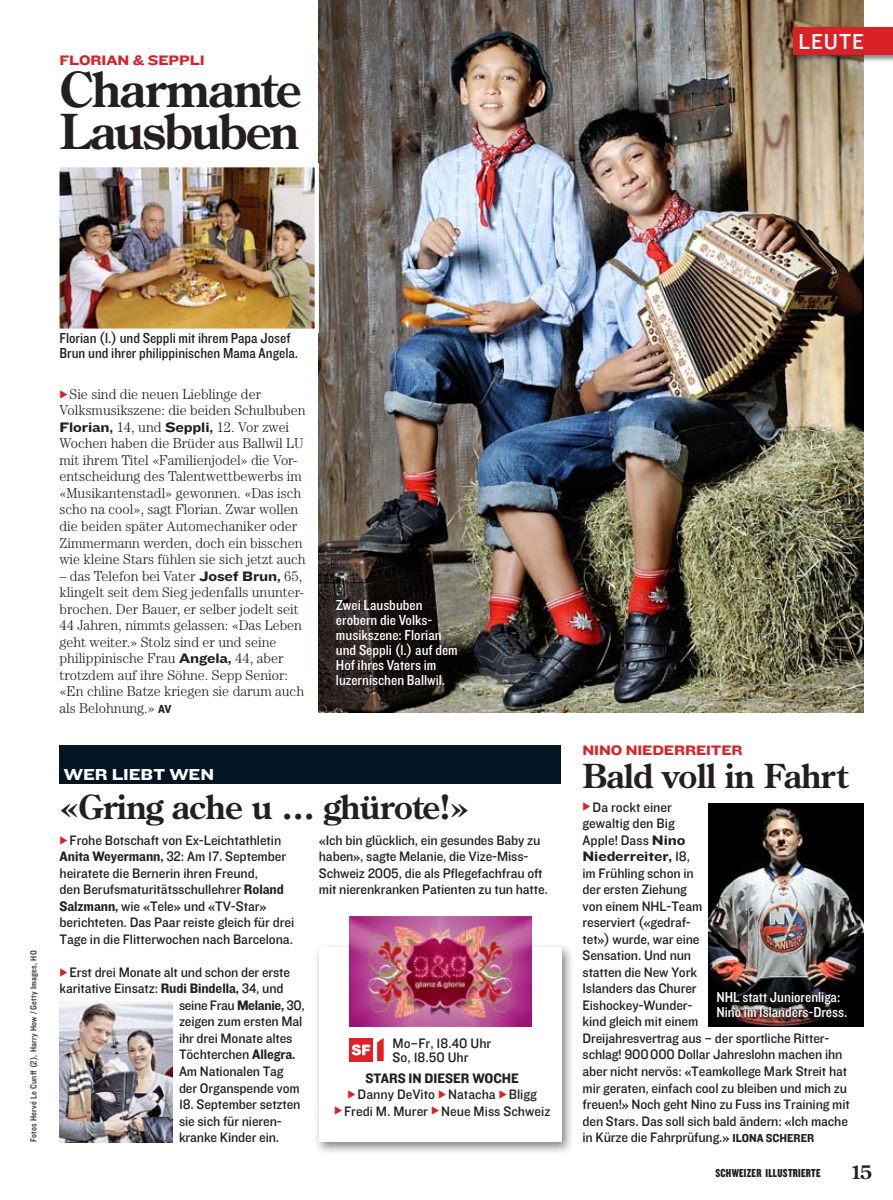
<style>
.page{position:relative;width:893px;height:1200px;background:#fff}
.page>*{position:absolute;margin:0;border:0;box-sizing:border-box;transform-origin:0 0}
.t1{font:700 48px/42px "Century Old Style Std";letter-spacing:-.035em;color:#231f20}
.t2{font:700 33px "Century Old Style Std";letter-spacing:-.02em;color:#231f20}
.t3{font:22.5px "Knockout HTF31 Junior Middlewt";letter-spacing:.045em;color:#fff}
.t4{font:700 18.75px "Century Old Style Std";color:#231f20}
.t5{font:16.5px "Knockout HTF53 Heviweight";letter-spacing:-.01em;color:#fff}
.t6{font:15px/15px "Knockout HTF30 Junior Welterwt";color:#fff}
.t7{font:15px/15px "Knockout HTF30 Junior Welterwt";color:#231f20}
.t8{font:14.25px/16.5px "Knockout HTF31 Junior Middlewt";letter-spacing:-.01em;color:#231f20}
.t9{font:300 14.25px/16.5px "Century Std";color:#231f20}
.t10{font:14.25px "Knockout HTF53 Heviweight";letter-spacing:-.01em;color:#da2128}
.t11{font:14.25px "Knockout HTF51 Middleweight";color:#231f20}
.t12{font:14.25px "Knockout HTF53 Heviweight";color:#231f20}
.t13{font:12px "Knockout HTF69 Full Liteweight";letter-spacing:.02em;color:#231f20}
.t14{font:9px "Knockout HTF30 Junior Welterwt";letter-spacing:.03em;color:#231f20}
.s1{color:#da2128}
.s2{font-family:"Knockout HTF53 Heviweight";font-weight:400}
.s3{font-family:"Knockout HTF51 Middleweight";font-weight:400;font-size:12px}
.s4{font-family:"Knockout HTF51 Middleweight"}
.s5{font-family:"Knockout HTF53 Heviweight"}
.s6{font-family:"Knockout HTF31 Junior Middlewt"}
.s7{font-family:"Knockout HTF51 Middleweight";font-size:12px}
</style>
<div class="page">
<div style="left:60px;top:745px;width:501px;height:38px;background:#011622"></div>
<div style="left:314px;top:941px;width:267px;height:221px;background:#231f20;opacity:.55"></div>
<div style="left:319px;top:947px;width:242px;height:194px;background:#fff"></div>
<img style="left:349px;top:916px;width:182px;height:110px">
<img style="left:708px;top:803px;width:155px;height:223px">
<img style="left:319px;top:0;width:544px;height:712px">
<img style="left:60px;top:168px;width:254px;height:160px">
<div style="left:55px;top:163px;width:264px;height:170px;border:4px solid #fff"></div>
<div style="left:791px;top:25px;width:102px;height:43px;background:#231f20;opacity:.55"></div>
<div style="left:794px;top:28px;width:99px;height:27px;background:#da2128"></div>
<svg style="left:377px;top:1038px;width:7px;height:22px"></svg>
<div style="left:349px;top:1037px;width:24px;height:24px;background:#e01f26"></div>
<svg style="left:352px;top:1044px;width:18px;height:11px"></svg>
<svg style="left:716px;top:990px;width:148px;height:37px;background:#221918"></svg>
<img style="left:60px;top:1001px;width:113px;height:140px">
<p class="t10" style="left:60px;top:52px;width:147px">Florian &amp; SEppli</p>
<h1 class="t1" style="left:60px;top:67px;width:244px">Charmante<br>Lausbuben</h1>
<h3 class="t3" style="left:798px;top:30px;width:67px">Leute</h3>
<p class="t14" style="left:29px;top:1141px;width:193px;rotate:-90deg">Fotos Hervé Le Cunff (2), Harry How / Getty Images, HO</p>
<p class="t7" style="left:60px;top:331px;width:240px">Florian (l.) und Seppli mit ihrem Papa Josef<br>Brun und ihrer philippinischen Mama Angela.</p>
<p class="t9" style="left:60px;top:385px;width:248px"><span class="s1">◆</span> Sie sind die neuen Lieblinge der Volksmusikszene: die beiden Schulbuben <span class="s2">Florian,</span> 14, und <span class="s2">Seppli,</span> 12. Vor zwei Wochen haben die Brüder aus Ballwil LU mit ihrem Titel «Familienjodel» die Vor&shy;entscheidung des Talentwettbewerbs im «Musikantenstadl» gewonnen. «Das isch scho na cool», sagt Florian. Zwar wollen die beiden später Automechaniker oder Zimmermann werden, doch ein bisschen wie kleine Stars fühlen sie sich jetzt auch</p>
<p class="t9" style="left:60px;top:567px;width:246px">– das Telefon bei Vater <span class="s2">Josef Brun,</span> 65, klingelt seit dem Sieg jedenfalls ununter&shy;brochen. Der Bauer, er selber jodelt seit 44 Jahren, nimmts gelassen: «Das Leben geht weiter.» Stolz sind er und seine philippinische Frau <span class="s2">Angela,</span> 44, aber trotzdem auf ihre Söhne. Sepp Senior: «En chline Batze kriegen sie darum auch als Belohnung.» <span class="s3">av</span></p>
<p class="t5" style="left:64px;top:765px;width:152px">wer liebt wen</p>
<p class="t6" style="left:336px;top:598px;width:123px">Zwei Lausbuben erobern die Volks&shy;musikszene: Florian und Seppli (l.) auf dem<br>Hof ihres Vaters im luzernischen Ballwil.</p>
<h2 class="t2" style="left:60px;top:785px;width:411px">«Gring ache u … ghürote!»</h2>
<p class="t8" style="left:319px;top:832px;width:230px">«Ich bin glücklich, ein gesundes Baby zu haben», sagte Melanie, die Vize-Miss-Schweiz 2005, die als Pflegefachfrau oft mit nierenkranken Patienten zu tun hatte.</p>
<p class="t8" style="left:60px;top:832px;width:236px"><span class="s1">◆</span> Frohe Botschaft von Ex-Leichtathletin <span class="s4">Anita Weyermann,</span> 32: Am 17. September heiratete die Bernerin ihren Freund,<br>den Berufsmaturitätsschullehrer <span class="s4">Roland Salzmann,</span> wie «Tele» und «TV-Star» berichteten. Das Paar reiste gleich für drei Tage in die Flitterwochen nach Barcelona.</p>
<p class="t8" style="left:60px;top:964px;width:232px"><span class="s1">◆</span> Erst drei Monate alt und schon der erste</p>
<p class="t8" style="left:60px;top:980px;width:226px">karitative Einsatz: <span class="s4">Rudi Bindella,</span> 34, und</p>
<p class="t8" style="left:179px;top:997px;width:127px">seine Frau <span class="s4">Melanie,</span> 30,</p>
<p class="t8" style="left:179px;top:1013px;width:125px">zeigen zum ersten Mal</p>
<p class="t8" style="left:179px;top:1030px;width:115px">ihr drei Monate altes</p>
<p class="t8" style="left:179px;top:1046px;width:118px">Töchterchen <span class="s4">Allegra.</span></p>
<p class="t8" style="left:179px;top:1063px;width:106px">Am Nationalen Tag</p>
<p class="t8" style="left:179px;top:1079px;width:122px">der Organspende vom</p>
<p class="t8" style="left:179px;top:1096px;width:123px">18. September setzten sie sich für nieren&shy;kranke Kinder ein.</p>
<p class="t8" style="left:393px;top:1036px;width:100px;line-height:13.5px">Mo–Fr, 18.40 Uhr<br>So, 18.50 Uhr</p>
<p class="t11" style="left:365px;top:1069px;width:25px">Stars</p>
<p class="t11" style="left:409px;top:1069px;width:112px">in dieser Woche</p>
<p class="t8" style="left:348px;top:1086px;width:191px"><span class="s1">◆</span> Danny DeVito <span class="s1">◆</span> Natacha <span class="s1">◆</span> Bligg</p>
<p class="t8" style="left:334px;top:1102px;width:218px"><span class="s1">◆</span> Fredi M. Murer <span class="s1">◆</span> Neue Miss Schweiz</p>
<p class="t10" style="left:583px;top:742px;width:162px">nino niederreiter</p>
<h2 class="t2" style="left:583px;top:754px;width:267px">Bald voll in Fahrt</h2>
<p class="t8" style="left:583px;top:799px;width:104px"><span class="s1">◆</span> Da rockt einer gewaltig den Big<br>Apple! Dass <span class="s5">Nino</span></p>
<p class="t12" style="left:583px;top:848px;width:109px">N iederreiter, <span class="s6">18,</span></p>
<p class="t8" style="left:583px;top:865px;width:269px">im Frühling schon in<br>der ersten Ziehung<br>von einem NHL-Team<br>reserviert («gedraf-<br>tet») wurde, war eine<br>Sensation. Und nun<br>statten die New York<br>Islanders das Churer<br>Eishockey-Wunder-<br>kind gleich mit einem<br>Dreijahresvertrag aus – der sportliche Ritter&shy;schlag! 900000 Dollar Jahreslohn machen ihn aber nicht nervös: «Teamkollege Mark Streit hat mir geraten, einfach cool zu bleiben und mich zu freuen!» Noch geht Nino zu Fuss ins Training mit den Stars. Das soll sich bald ändern: «Ich mache in Kürze die Fahrprüfung.» <span class="s7">ilona scherer</span></p>
<p class="t6" style="left:716px;top:989px;width:132px">NHL statt Juniorenliga:<br>Nino im Islanders-Dress.</p>
<p class="t13" style="left:715px;top:1166px;width:107px">SCHWEIZER ILLUSTRIERTE</p>
<h3 class="t4" style="left:850px;top:1159px;width:24px">15</h3>
</div>
